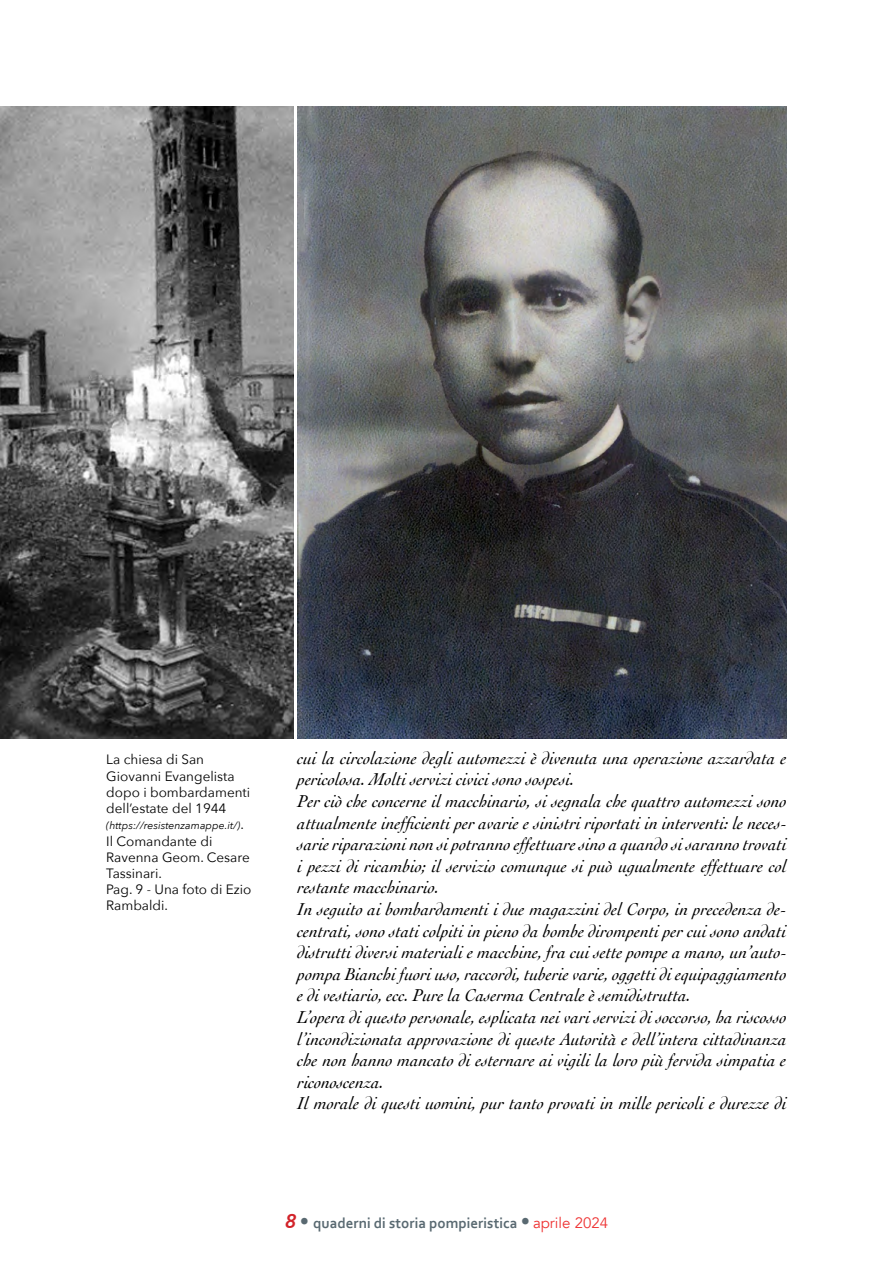
<style>
.page{position:relative;width:893px;height:1263px;background:#fff}
.page>*{position:absolute;margin:0;border:0;box-sizing:border-box;transform-origin:0 0}
.t1{font:italic 18px/21.6px "Cochin";color:#000}
.t2{font:700 15px "Corbel";color:#596971}
.t3{font:13.5px/16.2px "Avenir Next";color:#000}
.t4{font:italic 10.5px "Avenir Next";color:#000}
.s1{font-style:normal;font-size:13.5px}
.s2{font-style:italic;font-size:21px;color:#d2232a}
.s3{font-size:21px}
.s4{font-family:"Avenir";font-weight:400;color:#ee3131}
</style>
<div class="page">
<img style="left:298px;top:106px;width:489px;height:632px">
<img style="left:0;top:106px;width:293px;height:632px">
<p class="t3" style="left:106px;top:751px;width:145px">La chiesa di San<br>Giovanni Evangelista dopo i bombardamenti dell’estate del 1944</p>
<p class="t4" style="left:106px;top:817px;width:139px">(https://resistenzamappe.it/)<span class="s1">.</span></p>
<p class="t3" style="left:106px;top:832px;width:147px">Il Comandante di<br>Ravenna Geom. Cesare<br>Tassinari.<br>Pag. 9 - Una foto di Ezio<br>Rambaldi.</p>
<p class="t1" style="left:298px;top:746px;width:491px">cui la circolazione degli automezzi è divenuta una operazione azzardata e pericolosa. Molti servizi civici sono sospesi.<br>Per ciò che concerne il macchinario, si segnala che quattro automezzi sono attualmente inefficienti per avarie e sinistri riportati in interventi: le neces&shy;sarie riparazioni non si potranno effettuare sino a quando si saranno trovati i pezzi di ricambio; il servizio comunque si può ugualmente effettuare col restante macchinario.<br>In seguito ai bombardamenti i due magazzini del Corpo, in precedenza de&shy;centrati, sono stati colpiti in pieno da bombe dirompenti per cui sono andati distrutti diversi materiali e macchine, fra cui sette pompe a mano, un’auto&shy;pompa Bianchi fuori uso, raccordi, tuberie varie, oggetti di equipaggiamento e di vestiario, ecc. Pure la Caserma Centrale è semidistrutta.<br>L’opera di questo personale, esplicata nei vari servizi di soccorso, ha riscosso l’incondizionata approvazione di queste Autorità e dell’intera cittadinanza che non hanno mancato di esternare ai vigili la loro più fervida simpatia e riconoscenza.<br>Il morale di questi uomini, pur tanto provati in mille pericoli e durezze di</p>
<p class="t2" style="left:285px;top:1213px;width:325px"><span class="s2">8</span> <span class="s3">•</span> quaderni di storia pompieristica <span class="s3">•</span> <span class="s4">aprile 2024</span></p>
</div>
